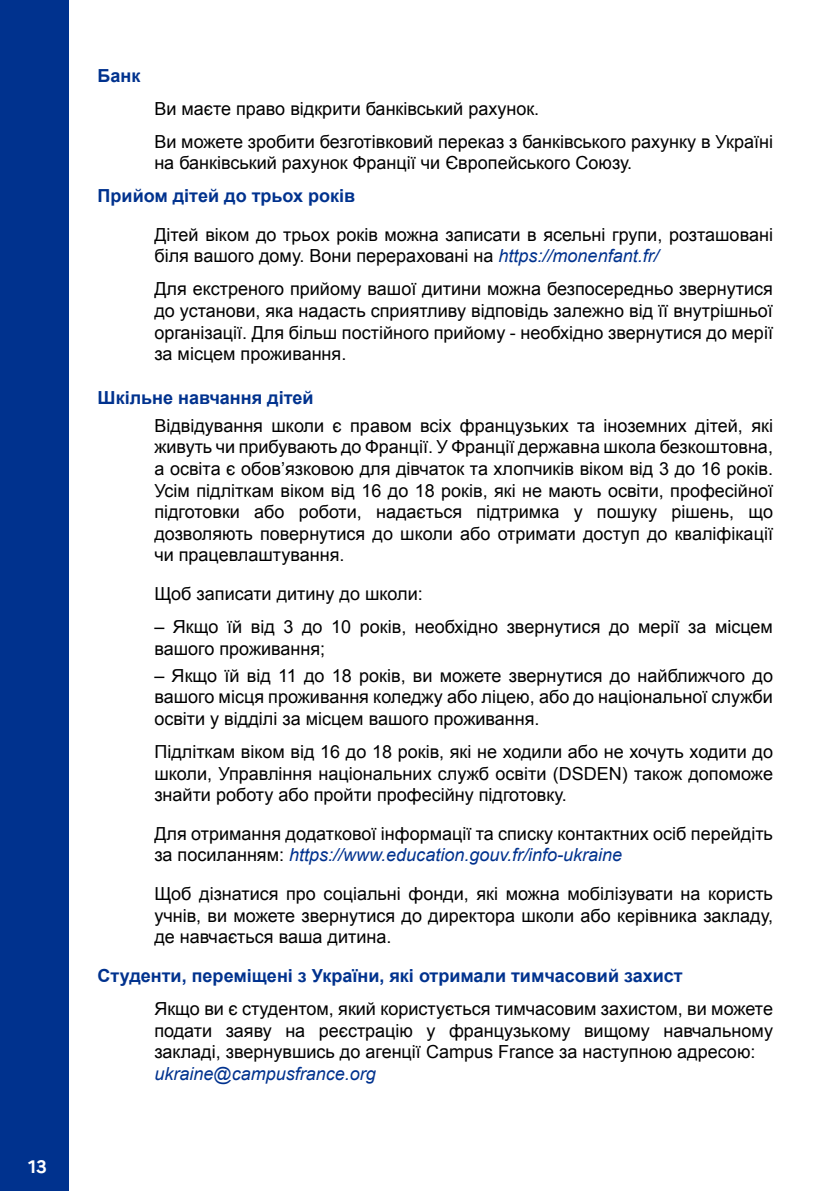
<style>
.page{position:relative;width:840px;height:1191px;background:#fff}
.page>*{position:absolute;margin:0;border:0;box-sizing:border-box;transform-origin:0 0}
.t1{font:18px/21.6px "Arial";color:#000;text-align:justify}
.t2{font:700 18px "Arial";color:#00328e}
.t3{font:italic 18px "Arial";color:#00328e}
.t4{font:700 18px "Marianne";color:#fff}
.s1{font-style:italic;color:#00328e}
</style>
<div class="page">
<div style="left:0;top:0;width:68px;height:1191px;background:#00328e"></div>
<p class="t4" style="left:28px;top:1157px;width:20px">13</p>
<p class="t2" style="left:98px;top:64px;width:44px">Банк</p>
<p class="t1" style="left:154px;top:92px;width:619px;line-height:33px">Ви маєте право відкрити банківський рахунок.<br>Ви можете зробити безготівковий переказ з банківського рахунку в Україні</p>
<p class="t1" style="left:154px;top:152px;width:479px">на банківський рахунок Франції чи Європейського Союзу.</p>
<p class="t2" style="left:98px;top:184px;width:259px">Прийом дітей до трьох років</p>
<p class="t1" style="left:154px;top:224px;width:619px">Дітей віком до трьох років можна записати в ясельні групи, розташовані біля вашого дому. Вони перераховані на <span class="s1">https://monenfant.fr/</span></p>
<p class="t1" style="left:154px;top:278px;width:619px">Для екстреного прийому вашої дитини можна безпосередньо звернутися до установи, яка надасть сприятливу відповідь залежно від її внутрішньої організації. Для більш постійного прийому - необхідно звернутися до мерії за місцем проживання.</p>
<p class="t2" style="left:98px;top:386px;width:217px">Шкільне навчання дітей</p>
<p class="t1" style="left:154px;top:415px;width:619px">Відвідування школи є правом всіх французьких та іноземних дітей, які живуть чи прибувають до Франції. У Франції державна школа безкоштовна, а освіта є обов’язковою для дівчаток та хлопчиків віком від 3 до 16 років.<br>Усім підліткам віком від 16 до 18 років, які не мають освіти, професійної підготовки або роботи, надається підтримка у пошуку рішень, що дозволяють повернутися до школи або отримати доступ до кваліфікації чи працевлаштування.</p>
<p class="t1" style="left:154px;top:583px;width:270px">Щоб записати дитину до школи:</p>
<p class="t1" style="left:154px;top:616px;width:619px">– Якщо їй від 3 до 10 років, необхідно звернутися до мерії за місцем вашого проживання;</p>
<p class="t1" style="left:154px;top:665px;width:619px">– Якщо їй від 11 до 18 років, ви можете звернутися до найближчого до вашого місця проживання коледжу або ліцею, або до національної служби освіти у відділі за місцем вашого проживання.</p>
<p class="t1" style="left:154px;top:741px;width:619px">Підліткам віком від 16 до 18 років, які не ходили або не хочуть ходити до школи, Управління національних служб освіти (DSDEN) також допоможе знайти роботу або пройти професійну підготовку.</p>
<p class="t1" style="left:154px;top:823px;width:619px">Для отримання додаткової інформації та списку контактних осіб перейдіть за посиланням: <span class="s1">https://www.education.gouv.fr/info-ukraine</span></p>
<p class="t1" style="left:154px;top:883px;width:619px">Щоб дізнатися про соціальні фонди, які можна мобілізувати на користь учнів, ви можете звернутися до директора школи або керівника закладу, де навчається ваша дитина.</p>
<p class="t2" style="left:98px;top:963px;width:586px">Студенти, переміщені з України, які отримали тимчасовий захист</p>
<p class="t1" style="left:154px;top:998px;width:619px">Якщо ви є студентом, який користується тимчасовим захистом, ви можете подати заяву на реєстрацію у французькому вищому навчальному закладі, звернувшись до агенції Campus France за наступною адресою:</p>
<p class="t3" style="left:154px;top:1066px;width:223px">ukraine@campusfrance.org</p>
</div>
